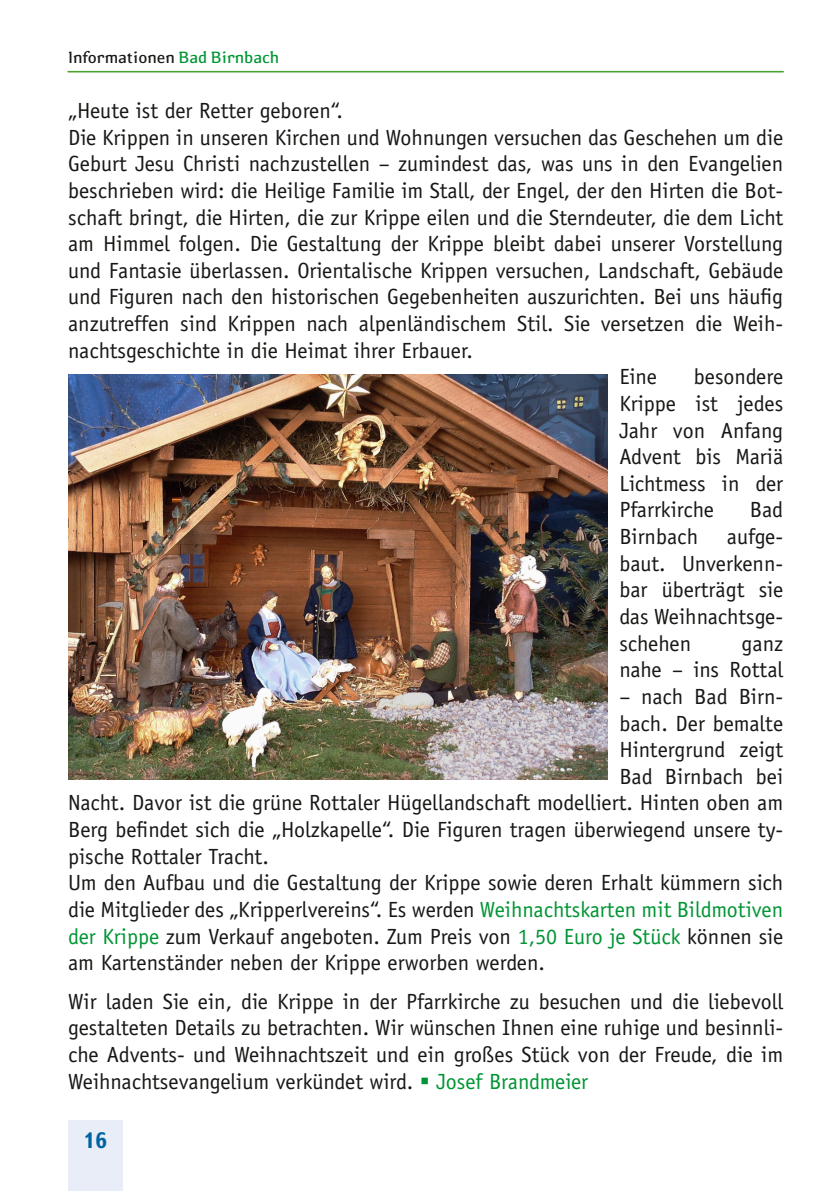
<style>
.page{position:relative;width:840px;height:1191px;background:#fff}
.page>*{position:absolute;margin:0;border:0;box-sizing:border-box;transform-origin:0 0}
.t1{font:22px/26.6px "Officina Sans";color:#181715;text-align:justify}
.t2{font:700 22px "Bad Birnbach Susan";color:#0064a2}
.t3{font:16px "Bad Birnbach Susan";color:#181715}
.s1{color:#009534}
</style>
<div class="page">
<div style="left:68px;top:1120px;width:55px;height:71px;background:#e9edf7"></div>
<hr style="left:68px;top:71px;width:714px;height:1px;background:#4aa32c">
<img style="left:68px;top:374px;width:539px;height:405px">
<p class="t3" style="left:68px;top:51px;width:212px">Informationen <span class="s1">Bad Birnbach</span></p>
<p class="t1" style="left:68px;top:99px;width:276px">„Heute ist der Retter geboren“.</p>
<p class="t1" style="left:68px;top:126px;width:716px">Die Krippen in unseren Kirchen und Wohnungen versuchen das Geschehen um die</p>
<p class="t1" style="left:68px;top:152px;width:716px">Geburt Jesu Christi nachzustellen – zumindest das, was uns in den Evangelien</p>
<p class="t1" style="left:68px;top:179px;width:716px">beschrieben wird: die Heilige Familie im Stall, der Engel, der den Hirten die Bot-</p>
<p class="t1" style="left:68px;top:206px;width:716px">schaft bringt, die Hirten, die zur Krippe eilen und die Sterndeuter, die dem Licht</p>
<p class="t1" style="left:68px;top:232px;width:716px">am Himmel folgen. Die Gestaltung der Krippe bleibt dabei unserer Vorstellung</p>
<p class="t1" style="left:68px;top:259px;width:716px">und Fantasie überlassen. Orientalische Krippen versuchen, Landschaft, Gebäude</p>
<p class="t1" style="left:68px;top:285px;width:716px">und Figuren nach den historischen Gegebenheiten auszurichten. Bei uns häufig</p>
<p class="t1" style="left:68px;top:312px;width:716px">anzutreffen sind Krippen nach alpenländischem Stil. Sie versetzen die Weih-</p>
<p class="t1" style="left:68px;top:339px;width:406px">nachtsgeschichte in die Heimat ihrer Erbauer.</p>
<p class="t1" style="left:619px;top:365px;width:39px">Eine</p>
<p class="t1" style="left:619px;top:365px;width:165px;text-indent:74px">besondere Krippe ist jedes Jahr von Anfang Advent bis Mariä Lichtmess in der Pfarrkirche</p>
<p class="t1" style="left:749px;top:498px;width:35px">Bad</p>
<p class="t1" style="left:619px;top:525px;width:165px;text-indent:107px">aufge&shy;baut. Unverkenn&shy;bar überträgt sie das Weihnachtsge&shy;schehen</p>
<p class="t1" style="left:619px;top:525px;width:80px">Birnbach</p>
<p class="t1" style="left:619px;top:631px;width:165px;text-align:right">ganz<br>nahe – ins Rottal</p>
<p class="t1" style="left:619px;top:685px;width:165px">– nach Bad Birn-</p>
<p class="t1" style="left:619px;top:711px;width:165px">bach. Der bemalte</p>
<p class="t1" style="left:619px;top:738px;width:165px">Hintergrund zeigt</p>
<p class="t1" style="left:619px;top:765px;width:165px">Bad Birnbach bei</p>
<p class="t1" style="left:68px;top:791px;width:716px">Nacht. Davor ist die grüne Rottaler Hügellandschaft modelliert. Hinten oben am</p>
<p class="t1" style="left:68px;top:818px;width:716px">Berg befindet sich die „Holzkapelle“. Die Figuren tragen überwiegend unsere ty-</p>
<p class="t1" style="left:68px;top:844px;width:202px">pische Rottaler Tracht.</p>
<p class="t1" style="left:68px;top:871px;width:716px">Um den Aufbau und die Gestaltung der Krippe sowie deren Erhalt kümmern sich</p>
<p class="t1" style="left:68px;top:898px;width:716px">die Mitglieder des „Kripperlvereins“. Es werden <span class="s1">Weihnachtskarten mit Bildmotiven</span></p>
<p class="t1" style="left:68px;top:924px;width:716px"><span class="s1">der Krippe</span> zum Verkauf angeboten. Zum Preis von <span class="s1">1,50 Euro je Stück</span> können sie</p>
<p class="t1" style="left:68px;top:951px;width:478px">am Kartenständer neben der Krippe erworben werden.</p>
<p class="t1" style="left:68px;top:989px;width:716px">Wir laden Sie ein, die Krippe in der Pfarrkirche zu besuchen und die liebevoll gestalteten Details zu betrachten. Wir wünschen Ihnen eine ruhige und besinnli&shy;che Advents- und Weihnachtszeit und ein großes Stück von der Freude, die im Weihnachtsevangelium verkündet wird. <span class="s1">Josef Brandmeier</span></p>
<p class="t2" style="left:84px;top:1131px;width:25px">16</p>
</div>
